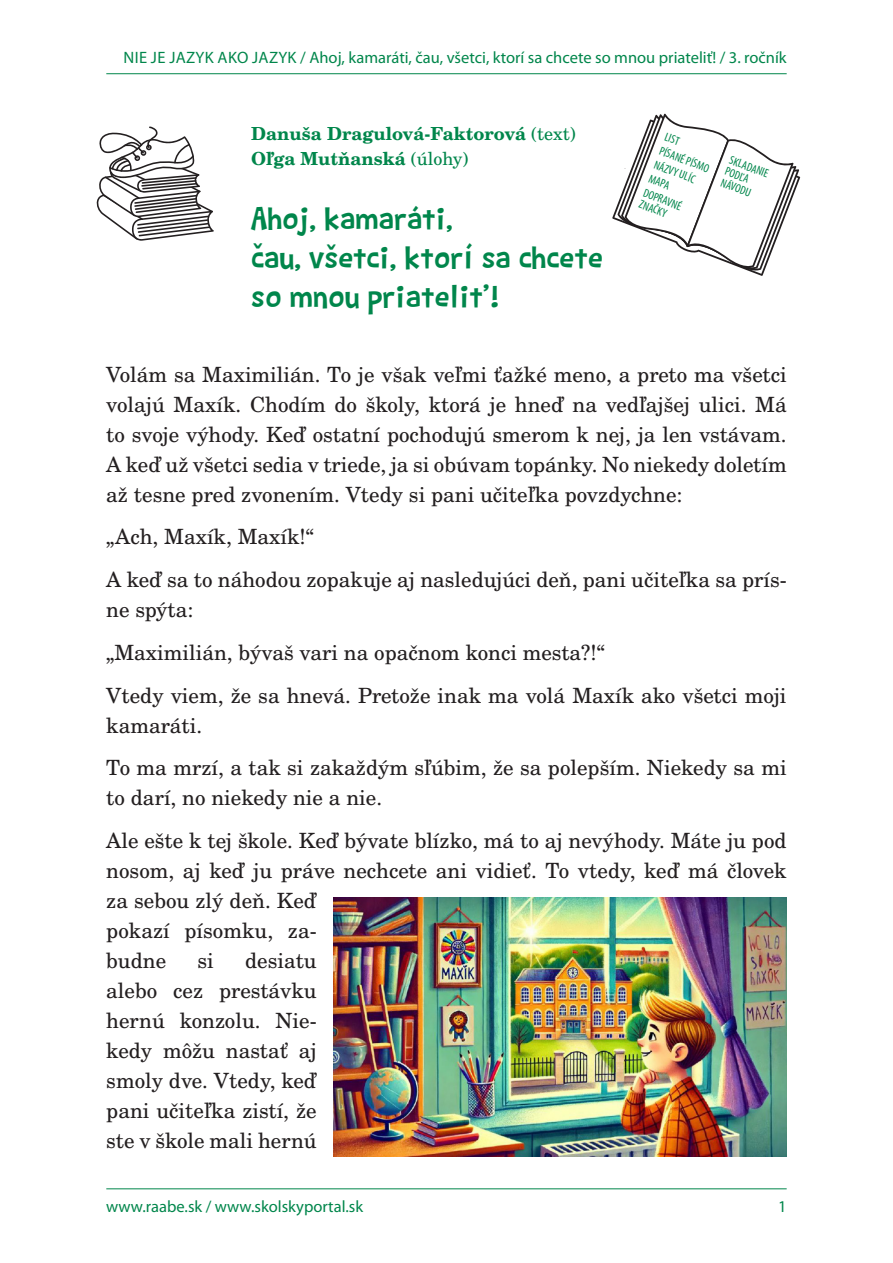
<style>
.page{position:relative;width:893px;height:1263px;background:#fff}
.page>*{position:absolute;margin:0;border:0;box-sizing:border-box;transform-origin:0 0}
.x_nadpis_hlavny{font:34.5px/39px "Barthowheel";color:#00864b}
.x_text{font:21px/30px "Century Schoolbook LOT Rom";color:#231f20}
.x_text-2{font:700 18px "Century Schoolbook LOT";color:#00864b}
.t1{font:16.5px "Myriad Pro";color:#00864b}
.t2{font:condensed 12px/12px "Myriad Pro";color:#00864b}
.s1{font-family:"Century Schoolbook LOT Rom";font-weight:400}
</style>
<div class="page">
<hr style="left:106px;top:1188px;width:681px;height:1px;background:#00864b">
<hr style="left:106px;top:73px;width:681px;height:1px;background:#00864b">
<svg style="left:96px;top:126px;width:118px;height:115px"></svg>
<svg style="left:612px;top:114px;width:188px;height:162px"></svg>
<img style="left:334px;top:898px;width:453px;height:259px">
<p class="t1" style="left:124px;top:47px;width:665px">NIE JE JAZYK AKO JAZYK / Ahoj, kamaráti, čau, všetci, ktorí sa chcete so mnou priateliť! / 3. ročník</p>
<p class="x_text-2" style="left:251px;top:122px;width:326px">Danuša Dragulová-Faktorová <span class="s1">(text)</span></p>
<p class="x_text-2" style="left:251px;top:147px;width:219px">Oľga Mutňanská <span class="s1">(úlohy)</span></p>
<p class="x_nadpis_hlavny" style="left:251px;top:198px;width:353px">Ahoj, kamaráti,<br>čau, všetci, ktorí sa chcete so mnou priateliť!</p>
<p class="t2" style="left:667px;top:130px;width:17px;rotate:21deg">LIST</p>
<p class="t2" style="left:662px;top:144px;width:54px;rotate:21deg">PÍSANÉ PÍSMO</p>
<p class="t2" style="left:657px;top:158px;width:45px;rotate:21deg">NÁZVY ULÍC</p>
<p class="t2" style="left:651px;top:172px;width:23px;rotate:21deg">MAPA</p>
<p class="t2" style="left:646px;top:186px;width:41px;rotate:21deg">DOPRAVNÉ<br>ZNAČKY</p>
<p class="t2" style="left:732px;top:154px;width:43px;rotate:21deg">SKLADANIE<br>PODĽA<br>NÁVODU</p>
<p class="x_text" style="left:106px;top:359px;width:682px;text-align:justify">Volám sa Maximilián. To je však veľmi ťažké meno, a preto ma všetci volajú Maxík. Chodím do školy, ktorá je hneď na vedľajšej ulici. Má to svoje výhody. Keď ostatní pochodujú smerom k nej, ja len vstávam.<br>A keď už všetci sedia v triede, ja si obúvam topánky. No niekedy doletím až tesne pred zvonením. Vtedy si pani učiteľka povzdychne:</p>
<p class="x_text" style="left:106px;top:522px;width:209px">„Ach, Maxík, Maxík!“</p>
<p class="x_text" style="left:106px;top:565px;width:682px">A keď sa to náhodou zopakuje aj nasledujúci deň, pani učiteľka sa prís‑ ne spýta:</p>
<p class="x_text" style="left:106px;top:638px;width:500px">„Maximilián, bývaš vari na opačnom konci mesta?!“</p>
<p class="x_text" style="left:106px;top:680px;width:682px">Vtedy viem, že sa hnevá. Pretože inak ma volá Maxík ako všetci moji kamaráti.</p>
<p class="x_text" style="left:106px;top:753px;width:682px">To ma mrzí, a tak si zakaždým sľúbim, že sa polepším. Niekedy sa mi to darí, no niekedy nie a nie.</p>
<p class="x_text" style="left:106px;top:826px;width:682px">Ale ešte k tej škole. Keď bývate blízko, má to aj nevýhody. Máte ju pod nosom, aj keď ju práve nechcete ani vidieť. To vtedy, keď má človek za sebou zlý deň. Keď<br>pokazí písomku, za‑<br>budne</p>
<p class="x_text" style="left:106px;top:946px;width:212px;text-align:justify;text-indent:139px">desiatu alebo cez prestávku hernú konzolu. Nie‑ kedy môžu nastať aj smoly dve. Vtedy, keď pani učiteľka zistí, že ste v škole mali hernú</p>
<p class="x_text" style="left:197px;top:946px;width:18px">si</p>
<p class="t1" style="left:106px;top:1196px;width:258px">www.raabe.sk / www.skolskyportal.sk</p>
<p class="t1" style="left:778px;top:1196px;width:10px">1</p>
</div>
